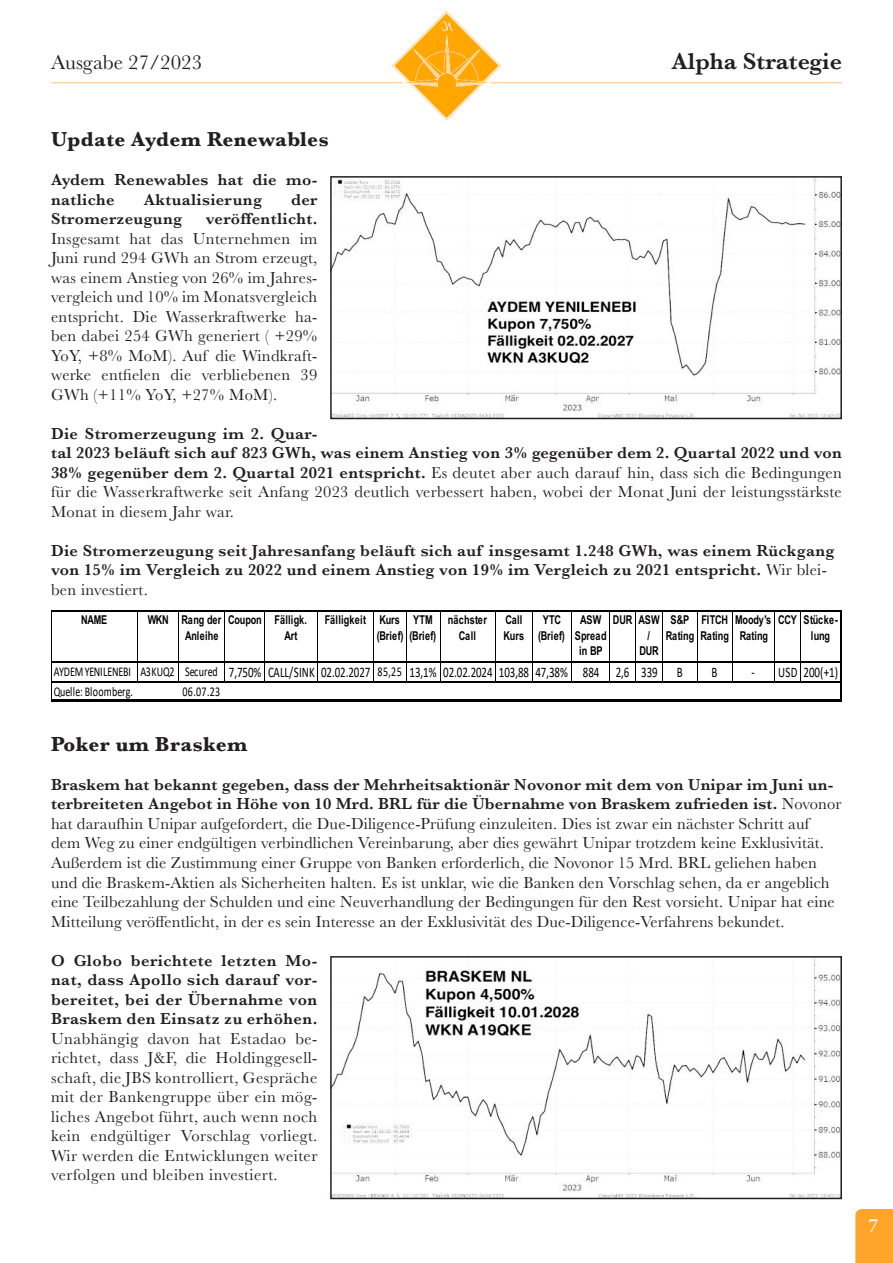
<style>
.page{position:relative;width:893px;height:1263px;background:#fff}
.page>*{position:absolute;margin:0;border:0;box-sizing:border-box;transform-origin:0 0}
.t1{font:600 24px "Baskerville";color:#231f20}
.t2{font:700 21px "Baskerville";letter-spacing:.02em;color:#231f20}
.t3{font:21px "Baskerville";color:#231f20}
.t4{font:18px "Georgia";color:#fff}
.t5{font:16.5px/19.5px "Baskerville";letter-spacing:.01em;color:#231f20;text-align:justify}
.t6{font:600 16.5px/19.5px "Baskerville";letter-spacing:.02em;color:#231f20}
.t7{font:14.55px "Calibri";letter-spacing:-.005em;color:#000;scale:.75 1}
.t8{font:13.35px "Calibri";letter-spacing:.02em;color:#000;scale:.75 1}
.t9{font:700 12.15px/15.9px "Arial";letter-spacing:-.01em;color:#000;scale:.75 1}
.t10{font:700 12.15px/15.9px "Arial";letter-spacing:.02em;color:#000;text-align:right;scale:.75 1}
.t11{font:700 12.15px/15.9px "Arial";letter-spacing:.015em;color:#000;text-align:center;scale:.75 1}
.t12{font:700 12.15px/15.9px "Arial";letter-spacing:.035em;color:#000;text-align:center;scale:.75 1}
.s1{font-weight:600}
.s2{font-weight:400}
.s3{font-size:13.35px}
</style>
<div class="page">
<img style="left:51px;top:11px;width:791px;height:110px">
<svg style="left:855px;top:1209px;width:38px;height:54px"></svg>
<div style="left:869px;top:1215px;width:24px;height:30px;background:#ffa62a"></div>
<img style="left:333px;top:959px;width:506px;height:237px">
<div style="left:330px;top:956px;width:512px;height:243px;border:2px solid #231f20"></div>
<img style="left:333px;top:179px;width:506px;height:237px">
<div style="left:330px;top:176px;width:512px;height:243px;border:2px solid #231f20"></div>
<hr style="left:52px;top:610px;width:790px;height:1px;background:#000">
<hr style="left:52px;top:661px;width:788px;height:2px;background:#000">
<hr style="left:137px;top:611px;width:1px;height:71px;background:#000">
<hr style="left:178px;top:611px;width:1px;height:71px;background:#000">
<hr style="left:224px;top:611px;width:1px;height:71px;background:#000">
<hr style="left:264px;top:611px;width:1px;height:71px;background:#000">
<hr style="left:317px;top:611px;width:1px;height:71px;background:#000">
<hr style="left:373px;top:611px;width:1px;height:71px;background:#000">
<hr style="left:406px;top:611px;width:1px;height:71px;background:#000">
<hr style="left:440px;top:611px;width:1px;height:71px;background:#000">
<hr style="left:495px;top:611px;width:1px;height:71px;background:#000">
<hr style="left:532px;top:611px;width:1px;height:71px;background:#000">
<hr style="left:571px;top:611px;width:1px;height:71px;background:#000">
<hr style="left:609px;top:611px;width:1px;height:71px;background:#000">
<hr style="left:635px;top:611px;width:1px;height:71px;background:#000">
<hr style="left:662px;top:611px;width:1px;height:71px;background:#000">
<hr style="left:697px;top:611px;width:1px;height:71px;background:#000">
<hr style="left:732px;top:611px;width:1px;height:71px;background:#000">
<hr style="left:774px;top:611px;width:1px;height:71px;background:#000">
<hr style="left:800px;top:611px;width:1px;height:71px;background:#000">
<hr style="left:52px;top:681px;width:788px;height:1px;background:#000">
<hr style="left:51px;top:610px;width:1px;height:92px;background:#000">
<hr style="left:52px;top:699px;width:790px;height:3px;background:#000">
<hr style="left:840px;top:611px;width:2px;height:91px;background:#000">
<p class="t3" style="left:51px;top:55px;width:152px">Ausgabe 27/2023</p>
<h1 class="t1" style="left:671px;top:51px;width:172px">Alpha Strategie</h1>
<p class="t2" style="left:51px;top:132px;width:279px">Update Aydem Renewables</p>
<p class="t6" style="left:51px;top:170px;width:268px">Aydem Renewables hat die mo&shy;natliche</p>
<p class="t6" style="left:144px;top:191px;width:120px">Aktualisierung</p>
<p class="t6" style="left:291px;top:191px;width:28px">der</p>
<p class="t6" style="left:51px;top:209px;width:133px">Stromerzeugung</p>
<p class="t6" style="left:206px;top:209px;width:113px">veröffentlicht.</p>
<p class="t5" style="left:51px;top:230px;width:268px">Insgesamt hat das Unternehmen im Juni rund 294 GWh an Strom erzeugt, was einem Anstieg von 26% im Jahres&shy;vergleich und 10% im Monatsvergleich entspricht. Die Wasserkraftwerke ha&shy;ben dabei 254 GWh generiert ( +29% YoY, +8% MoM). Auf die Windkraft&shy;werke entfielen die verbliebenen 39<br>GWh (+11% YoY, +27% MoM).</p>
<p class="t5" style="left:51px;top:425px;width:792px;text-align:left"><span class="s1">Die Stromerzeugung im 2. Quar-<br>tal 2023 beläuft sich auf 823 GWh, was einem Anstieg von 3% gegenüber dem 2. Quartal 2022 und von 38% gegenüber dem 2. Quartal 2021 entspricht.</span> Es deutet aber auch darauf hin, dass sich die Bedingungen für die Wasserkraftwerke seit Anfang 2023 deutlich verbessert haben, wobei der Monat Juni der leistungsstärkste Monat in diesem Jahr war.</p>
<p class="t6" style="left:51px;top:541px;width:785px">Die Stromerzeugung seit Jahresanfang beläuft sich auf insgesamt 1.248 GWh, was einem Rückgang von 15% im Vergleich zu 2022 und einem Anstieg von 19% im Vergleich zu 2021 entspricht. <span class="s2">Wir blei&shy;ben investiert.</span></p>
<p class="t9" style="left:81px;top:612px;width:36px">NAME</p>
<p class="t9" style="left:148px;top:612px;width:100px;text-align:right">WKN Rang der<br>Anleihe</p>
<p class="t9" style="left:285px;top:612px;width:32px;text-indent:-57px">Coupon Fälligk.<br>Art</p>
<p class="t10" style="left:325px;top:612px;width:106px">Fälligkeit Kurs (Brief)</p>
<p class="t11" style="left:410px;top:612px;width:37px">YTM (Brief)</p>
<p class="t12" style="left:448px;top:612px;width:54px">nächster<br>Call</p>
<p class="t9" style="left:503px;top:612px;width:29px">Call<br>Kurs</p>
<p class="t11" style="left:538px;top:612px;width:37px">YTC (Brief)</p>
<p class="t10" style="left:575px;top:612px;width:44px;text-align:center">ASW<br>Spread in BP</p>
<p class="t9" style="left:613px;top:612px;width:64px">DUR ASW</p>
<p class="t9" style="left:666px;top:612px;width:39px;text-align:center">S&amp;P<br>Rating</p>
<p class="t9" style="left:701px;top:612px;width:39px">FITCH<br>Rating</p>
<p class="t9" style="left:735px;top:612px;width:50px;text-align:center">Moody's<br>Rating</p>
<p class="t9" style="left:811px;top:612px;width:37px;text-indent:-33px">CCY Stücke&shy;lung</p>
<p class="t9" style="left:648px;top:627px;width:5px">/</p>
<p class="t9" style="left:639px;top:643px;width:27px">DUR</p>
<p class="t7" style="left:54px;top:662px;width:807px"><span class="s3">AYDEM YENILENEBI A3KUQ2 Secured</span> 7,750% CALL/SINK 02.02.2027 <span class="s3">85,25</span> 13,1% 02.02.2024 103,88 47,38% 884 2,6 339</p>
<p class="t7" style="left:677px;top:662px;width:9px">B</p>
<p class="t7" style="left:711px;top:662px;width:9px">B</p>
<p class="t7" style="left:752px;top:662px;width:117px">- USD 200(+1)</p>
<p class="t8" style="left:54px;top:682px;width:107px">Quelle: Bloomberg.</p>
<p class="t8" style="left:182px;top:682px;width:52px">06.07.23</p>
<p class="t2" style="left:51px;top:736px;width:198px">Poker um Braskem</p>
<p class="t5" style="left:51px;top:776px;width:792px;text-align:left"><span class="s1">Braskem hat bekannt gegeben, dass der Mehrheitsaktionär Novonor mit dem von Unipar im Juni un&shy;terbreiteten Angebot in Höhe von 10 Mrd. BRL für die Übernahme von Braskem zufrieden ist.</span> Novonor hat daraufhin Unipar aufgefordert, die Due-Diligence-Prüfung einzuleiten. Dies ist zwar ein nächster Schritt auf dem Weg zu einer endgültigen verbindlichen Vereinbarung, aber dies gewährt Unipar trotzdem keine Exklusivität.<br>Außerdem ist die Zustimmung einer Gruppe von Banken erforderlich, die Novonor 15 Mrd. BRL geliehen haben und die Braskem-Aktien als Sicherheiten halten. Es ist unklar, wie die Banken den Vorschlag sehen, da er angeblich eine Teilbezahlung der Schulden und eine Neuverhandlung der Bedingungen für den Rest vorsieht. Unipar hat eine Mitteilung veröffentlicht, in der es sein Interesse an der Exklusivität des Due-Diligence-Verfahrens bekundet.</p>
<p class="t6" style="left:51px;top:950px;width:268px;text-align:justify">O Globo berichtete letzten Mo&shy;nat, dass Apollo sich darauf vor&shy;bereitet, bei der Übernahme von Braskem den Einsatz zu erhöhen.</p>
<p class="t5" style="left:51px;top:1030px;width:268px">Unabhängig davon hat Estadao be&shy;richtet, dass J&amp;F, die Holdinggesell&shy;schaft, die JBS kontrolliert, Gespräche mit der Bankengruppe über ein mög&shy;liches Angebot führt, auch wenn noch kein endgültiger Vorschlag vorliegt.<br>Wir werden die Entwicklungen weiter verfolgen und bleiben investiert.</p>
<p class="t4" style="left:869px;top:1215px;width:11px">7</p>
</div>
